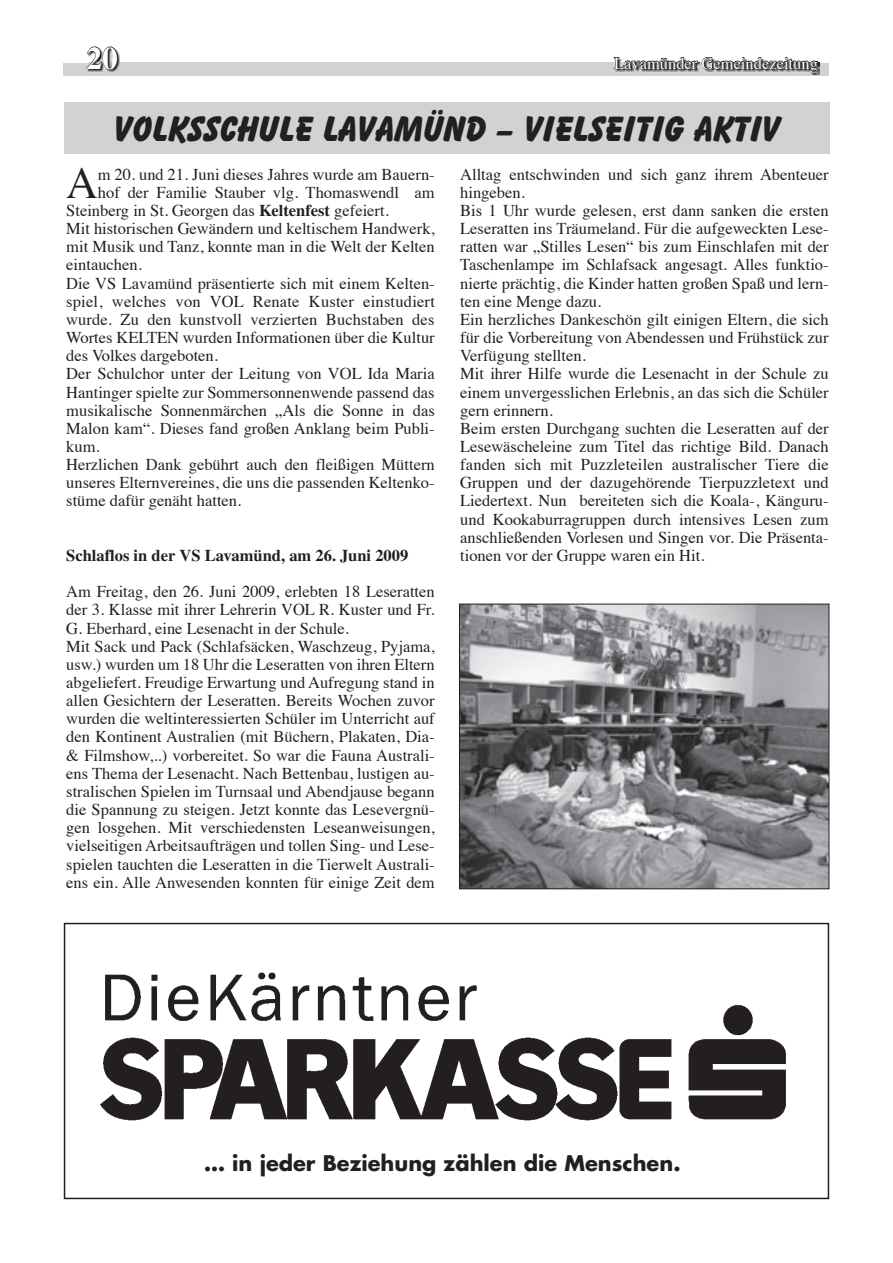
<style>
.page{position:relative;width:893px;height:1263px;background:#fff}
.page>*{position:absolute;margin:0;border:0;box-sizing:border-box;transform-origin:0 0}
.t1{font:43.95px "Times";color:#231f20}
.t2{font:800 36px "Balloon BT";color:#231f20}
.t3{font:700 31.5px "Times";color:#fff}
.t4{font:700 21px "Futura";color:#231f20}
.t5{font:16.5px/18.1px "Times";color:#231f20}
.t6{font:700 16.5px "Times";color:#231f20}
.t7{font:16.5px "Times";color:#fff}
.s1{font-weight:700}
</style>
<div class="page">
<div style="left:64px;top:63px;width:765px;height:13px;background:#d1d2d4"></div>
<img style="left:88px;top:51px;width:732px;height:23px">
<svg style="left:86px;top:46px;width:32px;height:24px"></svg>
<svg style="left:613px;top:56px;width:205px;height:17px"></svg>
<div style="left:65px;top:102px;width:765px;height:51px;background:#d1d2d4"></div>
<img style="left:461px;top:606px;width:366px;height:281px">
<div style="left:459px;top:604px;width:370px;height:285px;border:1px solid #231f20"></div>
<img style="left:100px;top:972px;width:686px;height:149px">
<div style="left:64px;top:923px;width:765px;height:276px;border:2px solid #231f20"></div>
<h3 class="t3" style="left:87px;top:47px;width:33px">20</h3>
<p class="t7" style="left:614px;top:56px;width:205px">Lavamünder Gemeindezeitung</p>
<h2 class="t2" style="left:114px;top:108px;width:668px">VOLKSSCHULE LAVAMÜND – VIELSEITIG AKTIV</h2>
<h1 class="t1" style="left:66px;top:165px;width:33px">A</h1>
<p class="t5" style="left:98px;top:167px;width:338px">m 20. und 21. Juni dieses Jahres wurde am Bauern-</p>
<p class="t5" style="left:460px;top:167px;width:370px">Alltag entschwinden und sich ganz ihrem Abenteuer hingeben.<br>Bis 1 Uhr wurde gelesen, erst dann sanken die ersten Leseratten ins Träumeland. Für die aufgeweckten Lese&shy;ratten war „Stilles Lesen“ bis zum Einschlafen mit der Taschenlampe im Schlafsack angesagt. Alles funktio&shy;nierte prächtig, die Kinder hatten großen Spaß und lern&shy;ten eine Menge dazu.<br>Ein herzliches Dankeschön gilt einigen Eltern, die sich für die Vorbereitung von Abendessen und Frühstück zur Verfügung stellten.<br>Mit ihrer Hilfe wurde die Lesenacht in der Schule zu einem unvergesslichen Erlebnis, an das sich die Schüler gern erinnern.<br>Beim ersten Durchgang suchten die Leseratten auf der Lesewäscheleine zum Titel das richtige Bild. Danach fanden sich mit Puzzleteilen australischer Tiere die Gruppen und der dazugehörende Tierpuzzletext und Liedertext. Nun bereiteten sich die Koala-, Känguru&shy;und Kookaburragruppen durch intensives Lesen zum anschließenden Vorlesen und Singen vor. Die Präsenta&shy;tionen vor der Gruppe waren ein Hit.</p>
<p class="t5" style="left:98px;top:185px;width:338px">hof der Familie Stauber vlg. Thomaswendl am</p>
<p class="t5" style="left:66px;top:203px;width:324px">Steinberg in St. Georgen das <span class="s1">Keltenfest</span> gefeiert.</p>
<p class="t5" style="left:66px;top:221px;width:370px">Mit historischen Gewändern und keltischem Handwerk,</p>
<p class="t5" style="left:66px;top:239px;width:370px">mit Musik und Tanz, konnte man in die Welt der Kelten</p>
<p class="t5" style="left:66px;top:257px;width:77px">eintauchen.</p>
<p class="t5" style="left:66px;top:275px;width:370px">Die VS Lavamünd präsentierte sich mit einem Kelten-</p>
<p class="t5" style="left:66px;top:294px;width:370px">spiel, welches von VOL Renate Kuster einstudiert</p>
<p class="t5" style="left:66px;top:312px;width:370px">wurde. Zu den kunstvoll verzierten Buchstaben des</p>
<p class="t5" style="left:66px;top:330px;width:370px">Wortes KELTEN wurden Informationen über die Kultur</p>
<p class="t5" style="left:66px;top:348px;width:153px">des Volkes dargeboten.</p>
<p class="t5" style="left:66px;top:366px;width:370px">Der Schulchor unter der Leitung von VOL Ida Maria</p>
<p class="t5" style="left:66px;top:384px;width:370px">Hantinger spielte zur Sommersonnenwende passend das</p>
<p class="t5" style="left:66px;top:402px;width:370px">musikalische Sonnenmärchen „Als die Sonne in das</p>
<p class="t5" style="left:66px;top:421px;width:370px">Malon kam“. Dieses fand großen Anklang beim Publi-</p>
<p class="t5" style="left:66px;top:439px;width:35px">kum.</p>
<p class="t5" style="left:66px;top:457px;width:370px">Herzlichen Dank gebührt auch den fleißigen Müttern</p>
<p class="t5" style="left:66px;top:475px;width:370px">unseres Elternvereines, die uns die passenden Keltenko-</p>
<p class="t5" style="left:66px;top:493px;width:177px">stüme dafür genäht hatten.</p>
<p class="t6" style="left:66px;top:549px;width:344px">Schlaflos in der VS Lavamünd, am 26. Juni 2009</p>
<p class="t5" style="left:66px;top:584px;width:370px">Am Freitag, den 26. Juni 2009, erlebten 18 Leseratten der 3. Klasse mit ihrer Lehrerin VOL R. Kuster und Fr.<br>G. Eberhard, eine Lesenacht in der Schule.<br>Mit Sack und Pack (Schlafsäcken, Waschzeug, Pyjama, usw.) wurden um 18 Uhr die Leseratten von ihren Eltern abgeliefert. Freudige Erwartung und Aufregung stand in allen Gesichtern der Leseratten. Bereits Wochen zuvor wurden die weltinteressierten Schüler im Unterricht auf den Kontinent Australien (mit Büchern, Plakaten, Dia-&amp; Filmshow,..) vorbereitet. So war die Fauna Australi&shy;ens Thema der Lesenacht. Nach Bettenbau, lustigen au&shy;stralischen Spielen im Turnsaal und Abendjause begann die Spannung zu steigen. Jetzt konnte das Lesevergnü&shy;gen losgehen. Mit verschiedensten Leseanweisungen, vielseitigen Arbeitsaufträgen und tollen Sing- und Lese&shy;spielen tauchten die Leseratten in die Tierwelt Australi&shy;ens ein. Alle Anwesenden konnten für einige Zeit dem</p>
<p class="t4" style="left:204px;top:1153px;width:478px">… in jeder Beziehung zählen die Menschen.</p>
</div>
